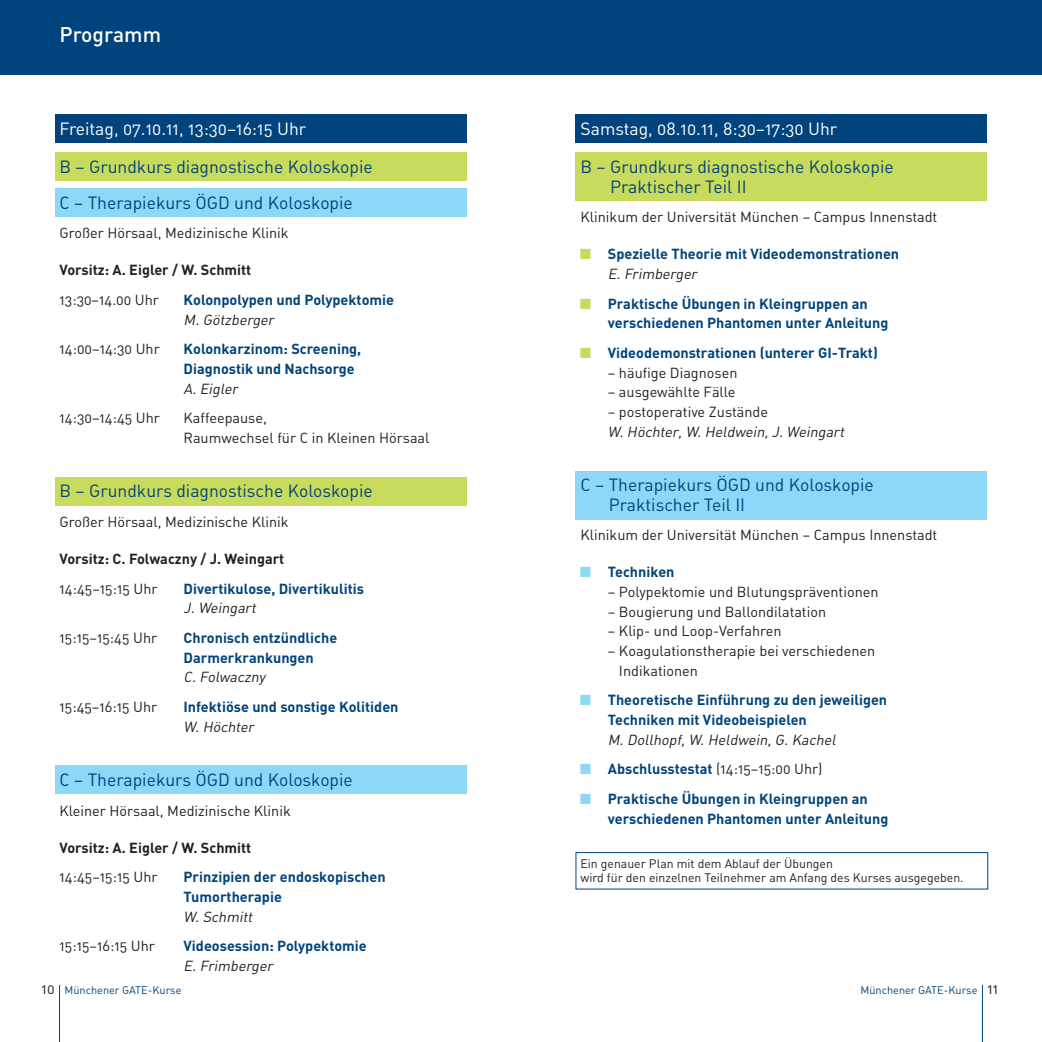
<style>
.page{position:relative;width:1042px;height:1042px;background:#fff}
.page>*{position:absolute;margin:0;border:0;box-sizing:border-box;transform-origin:0 0}
.t1{font:500 21px "DIN";color:#fff}
.t2{font:17.5px/19.6px "DIN Regular Alternate";color:#01437c}
.t3{font:17.5px "DIN Regular Alternate";color:#fff}
.t4{font:14.35px/19.6px "DIN Regular Alternate";color:#231f20}
.t5{font:700 14.35px/19.6px "DIN";color:#01437c}
.t6{font:italic 14.35px/29.6px "DIN Regular Alternate";color:#231f20}
.t7{font:700 14.35px "DIN";color:#231f20}
.t8{font:12.25px/14px "DIN Regular Alternate";color:#231f20}
.t9{font:10.85px "DIN Regular Alternate";color:#01437c}
.s1{font-family:"Spe Num Mat";font-weight:400;color:#c8db5c}
.s2{font-family:"Spe Num Mat";font-weight:400;color:#8dd7f7}
.s3{font-family:"Spe Num Mat";font-style:normal;color:#8dd7f7}
.s4{font-family:"DIN";font-weight:700;font-style:normal;color:#01437c}
.s5{font-style:normal}
.s6{font-size:14.35px;color:#231f20}
</style>
<div class="page">
<div style="left:521px;top:0;width:521px;height:74px;background:#01437c"></div>
<div style="left:55px;top:114px;width:411px;height:29px;background:#01437c"></div>
<div style="left:55px;top:153px;width:411px;height:28px;background:#c8db5c"></div>
<div style="left:0;top:0;width:521px;height:74px;background:#01437c"></div>
<div style="left:55px;top:189px;width:411px;height:28px;background:#8dd7f7"></div>
<div style="left:55px;top:477px;width:411px;height:29px;background:#c8db5c"></div>
<div style="left:55px;top:765px;width:411px;height:29px;background:#8dd7f7"></div>
<div style="left:575px;top:114px;width:412px;height:29px;background:#01437c"></div>
<div style="left:575px;top:153px;width:412px;height:48px;background:#c8db5c"></div>
<div style="left:575px;top:471px;width:412px;height:49px;background:#8dd7f7"></div>
<div style="left:575px;top:852px;width:413px;height:37px;border:1px solid #01437c"></div>
<hr style="left:59px;top:985px;width:1px;height:57px;background:#01437c">
<hr style="left:982px;top:985px;width:1px;height:57px;background:#01437c">
<h1 class="t1" style="left:60px;top:27px;width:103px">Programm</h1>
<p class="t3" style="left:60px;top:122px;width:248px">Freitag, 07.10.11, 13:30–16:15 Uhr</p>
<p class="t2" style="left:60px;top:151px;width:315px;line-height:35.9px">B – Grundkurs diagnostische Koloskopie<br>C – Therapiekurs ÖGD und Koloskopie</p>
<p class="t4" style="left:60px;top:225px;width:231px">Großer Hörsaal, Medizinische Klinik</p>
<p class="t7" style="left:60px;top:265px;width:193px">Vorsitz: A. Eigler / W. Schmitt</p>
<p class="t4" style="left:60px;top:292px;width:101px">13:30–14.00 Uhr</p>
<p class="t5" style="left:184px;top:291px;width:212px">Kolonpolypen und Polypektomie</p>
<p class="t6" style="left:184px;top:306px;width:94px">M. Götzberger</p>
<p class="t4" style="left:60px;top:341px;width:102px">14:00–14:30 Uhr</p>
<p class="t5" style="left:184px;top:341px;width:179px">Kolonkarzinom: Screening,<br>Diagnostik und Nachsorge</p>
<p class="t6" style="left:184px;top:375px;width:58px">A. Eigler</p>
<p class="t4" style="left:60px;top:410px;width:102px">14:30–14:45 Uhr</p>
<p class="t4" style="left:184px;top:410px;width:247px">Kaffeepause,<br>Raumwechsel für C in Kleinen Hörsaal</p>
<p class="t3" style="left:580px;top:122px;width:258px">Samstag, 08.10.11, 8:30–17:30 Uhr</p>
<p class="t2" style="left:610px;top:159px;width:285px;text-indent:-30px">B – Grundkurs diagnostische Koloskopie<br>Praktischer Teil II</p>
<p class="t4" style="left:580px;top:209px;width:358px">Klinikum der Universität München – Campus Innenstadt</p>
<p class="t5" style="left:580px;top:245px;width:320px"><span class="s1">y</span> Spezielle Theorie mit Videodemonstrationen</p>
<p class="t6" style="left:608px;top:261px;width:93px">E. Frimberger</p>
<p class="t5" style="left:608px;top:295px;width:282px;text-indent:-27px"><span class="s1">y</span> Praktische Übungen in Kleingruppen an verschiedenen Phantomen unter Anleitung</p>
<p class="t5" style="left:580px;top:344px;width:299px"><span class="s1">y</span> Videodemonstrationen (unterer GI-Trakt)</p>
<p class="t4" style="left:608px;top:364px;width:131px">– häufige Diagnosen</p>
<p class="t4" style="left:608px;top:384px;width:129px">– ausgewählte Fälle</p>
<p class="t4" style="left:608px;top:404px;width:162px">– postoperative Zustände</p>
<p class="t6" style="left:608px;top:418px;width:240px">W. Höchter, W. Heldwein, J. Weingart</p>
<p class="t2" style="left:609px;top:477px;width:267px;text-indent:-28px">C – Therapiekurs ÖGD und Koloskopie<br>Praktischer Teil II</p>
<p class="t4" style="left:580px;top:527px;width:358px">Klinikum der Universität München – Campus Innenstadt</p>
<p class="t5" style="left:580px;top:564px;width:96px"><span class="s2">y</span> Techniken</p>
<p class="t4" style="left:608px;top:584px;width:272px">– Polypektomie und Blutungspräventionen</p>
<p class="t4" style="left:608px;top:603px;width:220px">– Bougierung und Ballondilatation</p>
<p class="t4" style="left:608px;top:623px;width:175px">– Klip- und Loop-Verfahren</p>
<p class="t4" style="left:619px;top:643px;width:258px;text-indent:-11px">– Koagulationstherapie bei verschiedenen<br>Indikationen</p>
<p class="t5" style="left:608px;top:692px;width:281px;text-indent:-27px"><span class="s2">y</span> Theoretische Einführung zu den jeweiligen<br>Techniken mit Videobeispielen</p>
<p class="t6" style="left:580px;top:726px;width:259px;text-indent:27px">M. Dollhopf, W. Heldwein, G. Kachel <span class="s3">y</span> <span class="s4">Abschlusstestat</span> <span class="s5">(14:15–15:00 Uhr)</span></p>
<p class="t5" style="left:608px;top:790px;width:282px;text-indent:-27px"><span class="s2">y</span> Praktische Übungen in Kleingruppen an verschiedenen Phantomen unter Anleitung</p>
<p class="t8" style="left:580px;top:858px;width:384px">Ein genauer Plan mit dem Ablauf der Übungen<br>wird für den einzelnen Teilnehmer am Anfang des Kurses ausgegeben.</p>
<p class="t2" style="left:60px;top:483px;width:315px">B – Grundkurs diagnostische Koloskopie</p>
<p class="t4" style="left:60px;top:514px;width:231px">Großer Hörsaal, Medizinische Klinik</p>
<p class="t7" style="left:60px;top:554px;width:226px">Vorsitz: C. Folwaczny / J. Weingart</p>
<p class="t4" style="left:60px;top:580px;width:99px">14:45–15:15 Uhr</p>
<p class="t5" style="left:184px;top:580px;width:182px">Divertikulose, Divertikulitis</p>
<p class="t6" style="left:184px;top:595px;width:76px">J. Weingart</p>
<p class="t4" style="left:60px;top:630px;width:99px">15:15–15:45 Uhr</p>
<p class="t5" style="left:184px;top:629px;width:155px">Chronisch entzündliche<br>Darmerkrankungen</p>
<p class="t6" style="left:184px;top:664px;width:86px">C. Folwaczny</p>
<p class="t4" style="left:60px;top:699px;width:99px">15:45–16:15 Uhr</p>
<p class="t5" style="left:184px;top:698px;width:216px">Infektiöse und sonstige Kolitiden</p>
<p class="t6" style="left:184px;top:713px;width:74px">W. Höchter</p>
<p class="t2" style="left:60px;top:772px;width:295px">C – Therapiekurs ÖGD und Koloskopie</p>
<p class="t4" style="left:60px;top:802px;width:233px">Kleiner Hörsaal, Medizinische Klinik</p>
<p class="t7" style="left:60px;top:842px;width:193px">Vorsitz: A. Eigler / W. Schmitt</p>
<p class="t4" style="left:60px;top:869px;width:99px">14:45–15:15 Uhr</p>
<p class="t5" style="left:184px;top:869px;width:204px">Prinzipien der endoskopischen<br>Tumortherapie</p>
<p class="t6" style="left:184px;top:903px;width:73px">W. Schmitt</p>
<p class="t4" style="left:60px;top:938px;width:97px">15:15–16:15 Uhr</p>
<p class="t5" style="left:184px;top:937px;width:185px">Videosession: Polypektomie</p>
<p class="t6" style="left:184px;top:953px;width:93px">E. Frimberger</p>
<p class="t9" style="left:42px;top:986px;width:141px"><span class="s6">10</span> Münchener GATE-Kurse</p>
<p class="t9" style="left:860px;top:986px;width:139px">Münchener GATE-Kurse <span class="s6">11</span></p>
</div>
